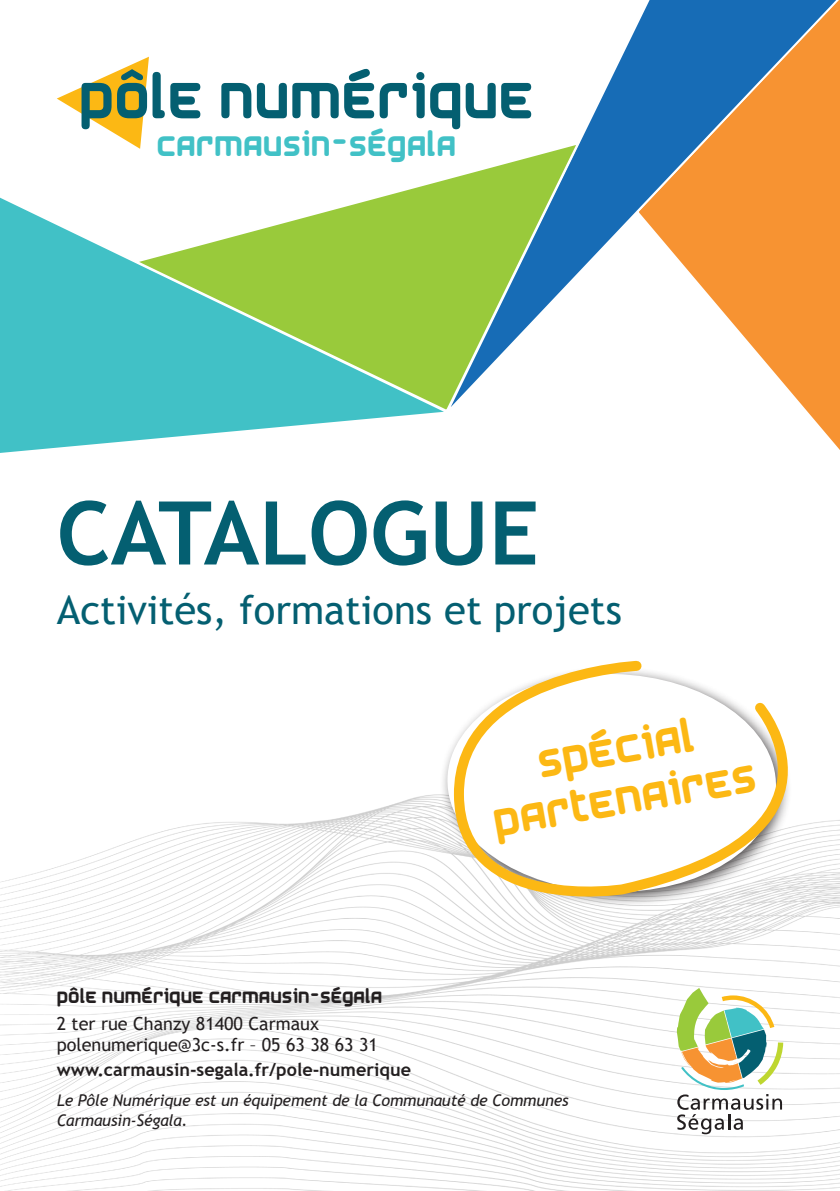
<style>
.page{position:relative;width:840px;height:1191px;background:#fff}
.page>*{position:absolute;margin:0;border:0;box-sizing:border-box;transform-origin:0 0}
.t1{font:700 88px "Trebuchet MS";color:#045f71}
.t2{font:55.8px "Airstrip Four";color:#045f71}
.t3{font:42px/50.4px "Airstrip Four";color:#fcb814;text-align:center}
.t4{font:40px "Trebuchet MS";color:#045f71}
.t5{font:31px "Airstrip Four";color:#41c1c6}
.t6{font:18px "Trebuchet MS";color:#231f20}
.t7{font:700 18px "Trebuchet MS";color:#231f20}
.t8{font:18px "Airstrip Four";color:#231f20}
.t9{font:italic 16px/19.2px "Trebuchet MS";letter-spacing:-.01em;color:#231f20}
</style>
<div class="page">
<img style="left:0;top:794px;width:839px;height:397px">
<svg style="left:57px;top:57px;width:92px;height:88px"></svg>
<svg style="left:676px;top:988px;width:106px;height:146px"></svg>
<svg style="left:581px;top:0;width:258px;height:423px"></svg>
<svg style="left:0;top:197px;width:430px;height:256px"></svg>
<svg style="left:133px;top:140px;width:448px;height:273px"></svg>
<svg style="left:445px;top:739px;width:12px;height:155px"></svg>
<svg style="left:457px;top:660px;width:382px;height:254px"></svg>
<p class="t2" style="left:79px;top:67px;width:456px">pôle numérique</p>
<p class="t5" style="left:156px;top:127px;width:301px">carmausin-ségala</p>
<p class="t1" style="left:57px;top:478px;width:483px">CATALOGUE</p>
<p class="t4" style="left:57px;top:584px;width:566px">Activités, formations et projets</p>
<p class="t3" style="left:480px;top:747px;width:267px;rotate:-10deg">Spécial partenaires</p>
<p class="t8" style="left:57px;top:986px;width:327px">Pôle numérique Carmausin-Ségala</p>
<p class="t6" style="left:57px;top:1012px;width:264px">2 ter rue Chanzy 81400 Carmaux</p>
<p class="t6" style="left:57px;top:1033px;width:322px">polenumerique@3c-s.fr – 05 63 38 63 31</p>
<p class="t7" style="left:57px;top:1058px;width:355px">www.carmausin-segala.fr/pole-numerique</p>
<p class="t9" style="left:57px;top:1091px;width:513px">Le Pôle Numérique est un équipement de la Communauté de Communes<br>Carmausin-Ségala.</p>
</div>
